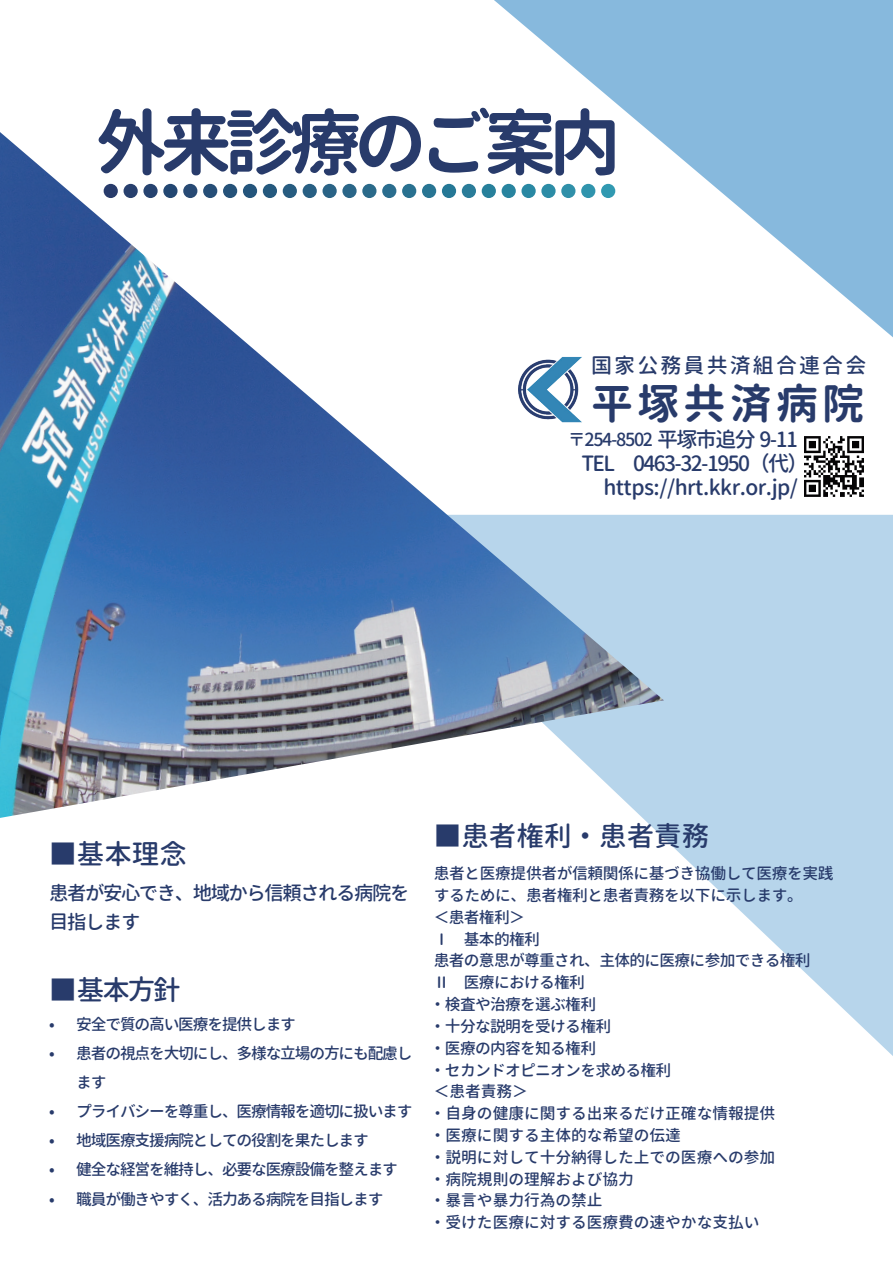
<style>
.page{position:relative;width:893px;height:1263px;background:#fff}
.page>*{position:absolute;margin:0;border:0;box-sizing:border-box;transform-origin:0 0}
.t1{font:700 72px "Gen Jyuu Gothic";letter-spacing:-.1em;color:#283b6b}
.t2{font:700 42px "Gen Jyuu Gothic";letter-spacing:.1em;color:#283b6b}
.t3{font:500 27.6px "Gen Jyuu Gothic";color:#283b6b}
.t4{font:500 21px/24px "Gen Jyuu Gothic";letter-spacing:-.025em;color:#283b6b;text-align:center}
.t5{font:500 21px "Gen Jyuu Gothic";letter-spacing:.1em;color:#283b6b}
.t6{font:500 19.35px/29.1px "Gen Jyuu Gothic";letter-spacing:-.075em;color:#283b6b}
.t7{font:500 18px "Gen Jyuu Gothic";letter-spacing:-.075em;color:#283b6b}
.t8{font:500 15.75px/21.8px "Gen Jyuu Gothic";letter-spacing:-.025em;color:#283b6b}
.t9{font:500 15.75px/29.1px "Gen Jyuu Gothic";letter-spacing:-.075em;color:#283b6b}
.s1{font-size:21px}
</style>
<div class="page">
<svg style="left:494px;top:0;width:399px;height:337px;fill:#87b9dd"></svg>
<svg style="left:643px;top:515px;width:250px;height:541px;fill:#b7d5eb"></svg>
<img style="left:0;top:132px;width:664px;height:686px">
<div style="left:104px;top:184px;width:14px;height:14px;background:#283b6b;border-radius:50%"></div>
<div style="left:124px;top:184px;width:14px;height:14px;background:#28406e;border-radius:50%"></div>
<div style="left:143px;top:184px;width:15px;height:14px;background:#264370;border-radius:50%"></div>
<div style="left:163px;top:184px;width:15px;height:14px;background:#234772;border-radius:50%"></div>
<div style="left:183px;top:184px;width:14px;height:14px;background:#284a74;border-radius:50%"></div>
<div style="left:203px;top:184px;width:14px;height:14px;background:#264e77;border-radius:50%"></div>
<div style="left:223px;top:184px;width:14px;height:14px;background:#255279;border-radius:50%"></div>
<div style="left:243px;top:184px;width:14px;height:14px;background:#24557c;border-radius:50%"></div>
<div style="left:263px;top:184px;width:14px;height:14px;background:#25597e;border-radius:50%"></div>
<div style="left:283px;top:184px;width:14px;height:14px;background:#275c80;border-radius:50%"></div>
<div style="left:303px;top:184px;width:14px;height:14px;background:#285f83;border-radius:50%"></div>
<div style="left:322px;top:184px;width:15px;height:14px;background:#2a6386;border-radius:50%"></div>
<div style="left:342px;top:184px;width:15px;height:14px;background:#2a6688;border-radius:50%"></div>
<div style="left:362px;top:184px;width:14px;height:14px;background:#2b6a8a;border-radius:50%"></div>
<div style="left:382px;top:184px;width:14px;height:14px;background:#2a6d8e;border-radius:50%"></div>
<div style="left:402px;top:184px;width:14px;height:14px;background:#297190;border-radius:50%"></div>
<div style="left:422px;top:184px;width:14px;height:14px;background:#287593;border-radius:50%"></div>
<div style="left:442px;top:184px;width:14px;height:14px;background:#257896;border-radius:50%"></div>
<div style="left:462px;top:184px;width:14px;height:14px;background:#2a7c99;border-radius:50%"></div>
<div style="left:482px;top:184px;width:14px;height:14px;background:#27809b;border-radius:50%"></div>
<div style="left:502px;top:184px;width:14px;height:14px;background:#28849f;border-radius:50%"></div>
<div style="left:521px;top:184px;width:15px;height:14px;background:#2988a3;border-radius:50%"></div>
<div style="left:541px;top:184px;width:15px;height:14px;background:#2c8ca6;border-radius:50%"></div>
<div style="left:561px;top:184px;width:14px;height:14px;background:#3090a9;border-radius:50%"></div>
<div style="left:581px;top:184px;width:14px;height:14px;background:#3094ad;border-radius:50%"></div>
<div style="left:601px;top:184px;width:14px;height:14px;background:#3199b1;border-radius:50%"></div>
<img style="left:804px;top:436px;width:60px;height:61px">
<img style="left:519px;top:356px;width:64px;height:66px">
<h1 class="t1" style="left:95px;top:90px;width:527px">外来診療のご案内</h1>
<h3 class="t5" style="left:591px;top:351px;width:277px">国家公務員共済組合連合会</h3>
<h2 class="t2" style="left:591px;top:372px;width:274px">平塚共済病院</h2>
<p class="t7" style="left:568px;top:426px;width:232px">〒254-8502 <span class="s1">平塚市追分 9-11</span></p>
<h3 class="t4" style="left:581px;top:451px;width:229px">TEL　0463-32-1950（代）https://hrt.kkr.or.jp/</h3>
<h3 class="t3" style="left:49px;top:834px;width:139px">■基本理念</h3>
<p class="t6" style="left:49px;top:878px;width:362px">患者が安心でき、地域から信頼される病院を目指します</p>
<h3 class="t3" style="left:49px;top:970px;width:133px">■基本方針</h3>
<p class="t9" style="left:49px;top:1009px;width:248px">• 安全で質の高い医療を提供します</p>
<p class="t9" style="left:76px;top:1038px;width:338px;text-indent:-27px">• 患者の視点を大切にし、多様な立場の方にも配慮します</p>
<p class="t9" style="left:49px;top:1097px;width:365px">• プライバシーを尊重し、医療情報を適切に扱います</p>
<p class="t9" style="left:49px;top:1126px;width:321px">• 地域医療支援病院としての役割を果たします</p>
<p class="t9" style="left:49px;top:1155px;width:350px">• 健全な経営を維持し、必要な医療設備を整えます</p>
<p class="t9" style="left:49px;top:1184px;width:336px">• 職員が働きやすく、活力ある病院を目指します</p>
<h3 class="t3" style="left:434px;top:816px;width:277px">■患者権利・患者責務</h3>
<p class="t8" style="left:430px;top:862px;width:405px">患者と医療提供者が信頼関係に基づき協働して医療を実践するために、患者権利と患者責務を以下に示します。<br>＜患者権利＞<br>Ⅰ　基本的権利<br>患者の意思が尊重され、主体的に医療に参加できる権利<br>Ⅱ　医療における権利<br>・検査や治療を選ぶ権利<br>・十分な説明を受ける権利<br>・医療の内容を知る権利<br>・セカンドオピニオンを求める権利　<br>＜患者責務＞<br>・自身の健康に関する出来るだけ正確な情報提供<br>・医療に関する主体的な希望の伝達<br>・説明に対して十分納得した上での医療への参加<br>・病院規則の理解および協力<br>・暴言や暴力行為の禁止<br>・受けた医療に対する医療費の速やかな支払い</p>
</div>
